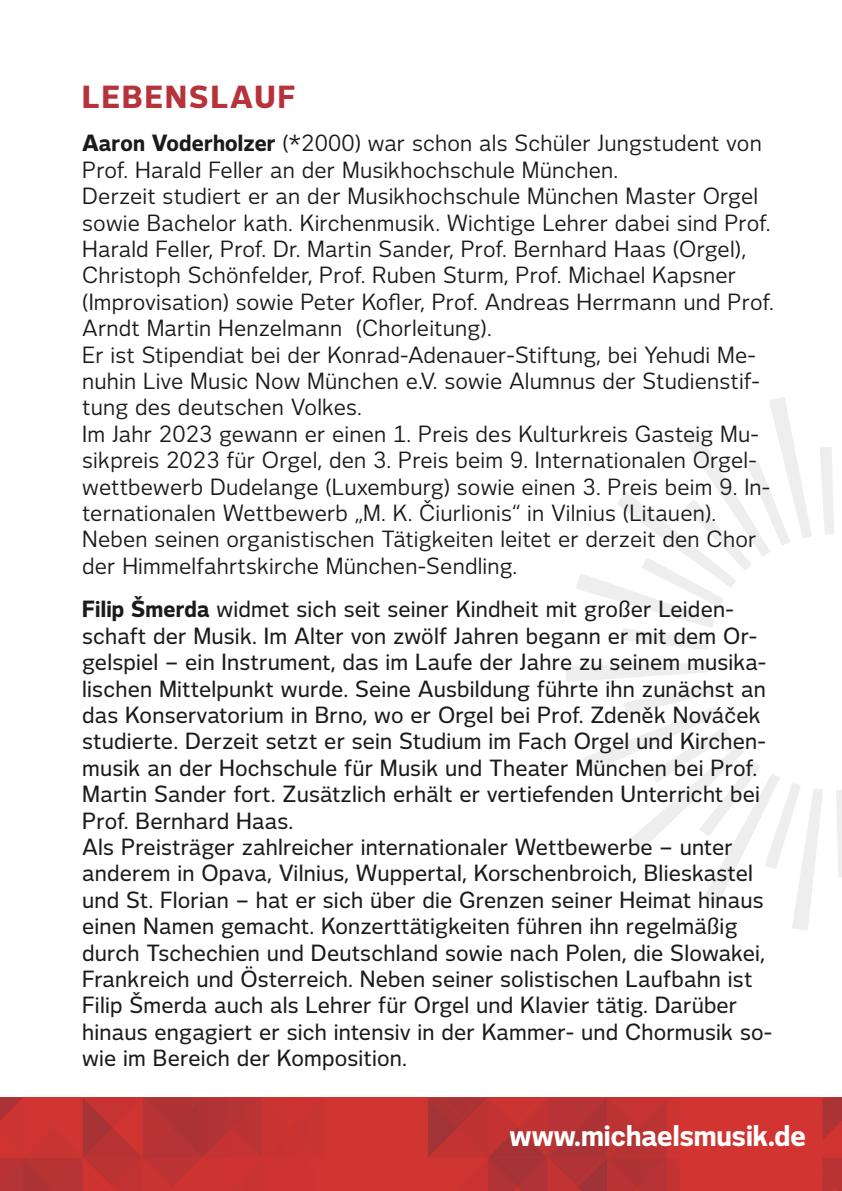
<style>
.page{position:relative;width:842px;height:1191px;background:#fff}
.page>*{position:absolute;margin:0;border:0;box-sizing:border-box;transform-origin:0 0}
.t1{font:700 30px "Voice";letter-spacing:.07em;color:#b7333c}
.t2{font:700 28.2px "Voice";color:#fff}
.t3{font:500 22px/26.4px "Voice";letter-spacing:.01em;color:#1c1a1b}
.t4{font:22px/26.4px "Voice";letter-spacing:.01em;color:#1c1a1b}
.s1{font-weight:700}
</style>
<div class="page">
<img style="left:670px;top:1170px;width:10px;height:21px">
<img style="left:670px;top:1110px;width:10px;height:34px">
<img style="left:611px;top:1154px;width:53px;height:3px">
<img style="left:639px;top:1157px;width:31px;height:34px">
<svg style="left:637px;top:1185px;width:7px;height:6px"></svg>
<img style="left:637px;top:1157px;width:2px;height:30px">
<img style="left:611px;top:1157px;width:26px;height:34px">
<img style="left:636px;top:1097px;width:34px;height:47px">
<img style="left:640px;top:1097px;width:27px;height:47px">
<svg style="left:667px;top:1097px;width:13px;height:13px"></svg>
<svg style="left:636px;top:1123px;width:4px;height:4px"></svg>
<img style="left:636px;top:1127px;width:28px;height:27px">
<svg style="left:664px;top:1144px;width:16px;height:26px"></svg>
<img style="left:611px;top:1097px;width:25px;height:57px">
<svg style="left:0;top:1097px;width:611px;height:94px"></svg>
<div style="left:680px;top:1097px;width:162px;height:94px;background:#d13431"></div>
<svg style="left:823px;top:1098px;width:19px;height:93px"></svg>
<svg style="left:820px;top:447px;width:14px;height:87px"></svg>
<svg style="left:836px;top:790px;width:6px;height:87px"></svg>
<svg style="left:566px;top:663px;width:257px;height:267px"></svg>
<svg style="left:576px;top:397px;width:236px;height:253px"></svg>
<h1 class="t1" style="left:82px;top:78px;width:215px">LEBENSLAUF</h1>
<p class="t4" style="left:82px;top:129px;width:693px"><span class="s1">Aaron Voderholzer</span> (*2000) war schon als Schüler Jungstudent von Prof. Harald Feller an der Musikhochschule München.<br>Derzeit studiert er an der Musikhochschule München Master Orgel sowie Bachelor kath. Kirchenmusik. Wichtige Lehrer dabei sind Prof.<br>Harald Feller, Prof. Dr. Martin Sander, Prof. Bernhard Haas (Orgel), Christoph Schönfelder, Prof. Ruben Sturm, Prof. Michael Kapsner (Improvisation) sowie Peter Kofler, Prof. Andreas Herrmann und Prof.<br>Arndt Martin Henzelmann (Chorleitung).<br>Er ist Stipendiat bei der Konrad-Adenauer-Stiftung, bei Yehudi Me&shy;nuhin Live Music Now München e.V. sowie Alumnus der Studienstif&shy;tung des deutschen Volkes.<br>Im Jahr 2023 gewann er einen 1. Preis des Kulturkreis Gasteig Mu&shy;sikpreis 2023 für Orgel, den 3. Preis beim 9. Internationalen Orgel&shy;wettbewerb Dudelange (Luxemburg) sowie einen 3. Preis beim 9. In&shy;ternationalen Wettbewerb „M. K. Čiurlionis“ in Vilnius (Litauen).<br>Neben seinen organistischen Tätigkeiten leitet er derzeit den Chor der Himmelfahrtskirche München-Sendling.</p>
<p class="t3" style="left:82px;top:595px;width:692px"><span class="s1">Filip Šmerda</span> widmet sich seit seiner Kindheit mit großer Leiden&shy;schaft der Musik. Im Alter von zwölf Jahren begann er mit dem Or&shy;gelspiel – ein Instrument, das im Laufe der Jahre zu seinem musika&shy;lischen Mittelpunkt wurde. Seine Ausbildung führte ihn zunächst an das Konservatorium in Brno, wo er Orgel bei Prof. Zdeněk Nováček studierte. Derzeit setzt er sein Studium im Fach Orgel und Kirchen&shy;musik an der Hochschule für Musik und Theater München bei Prof.<br>Martin Sander fort. Zusätzlich erhält er vertiefenden Unterricht bei Prof. Bernhard Haas.<br>Als Preisträger zahlreicher internationaler Wettbewerbe – unter anderem in Opava, Vilnius, Wuppertal, Korschenbroich, Blieskastel und St. Florian – hat er sich über die Grenzen seiner Heimat hinaus einen Namen gemacht. Konzerttätigkeiten führen ihn regelmäßig durch Tschechien und Deutschland sowie nach Polen, die Slowakei, Frankreich und Österreich. Neben seiner solistischen Laufbahn ist Filip Šmerda auch als Lehrer für Orgel und Klavier tätig. Darüber hinaus engagiert er sich intensiv in der Kammer- und Chormusik so&shy;wie im Bereich der Komposition.</p>
<p class="t2" style="left:509px;top:1118px;width:298px">www.michaelsmusik.de</p>
</div>
